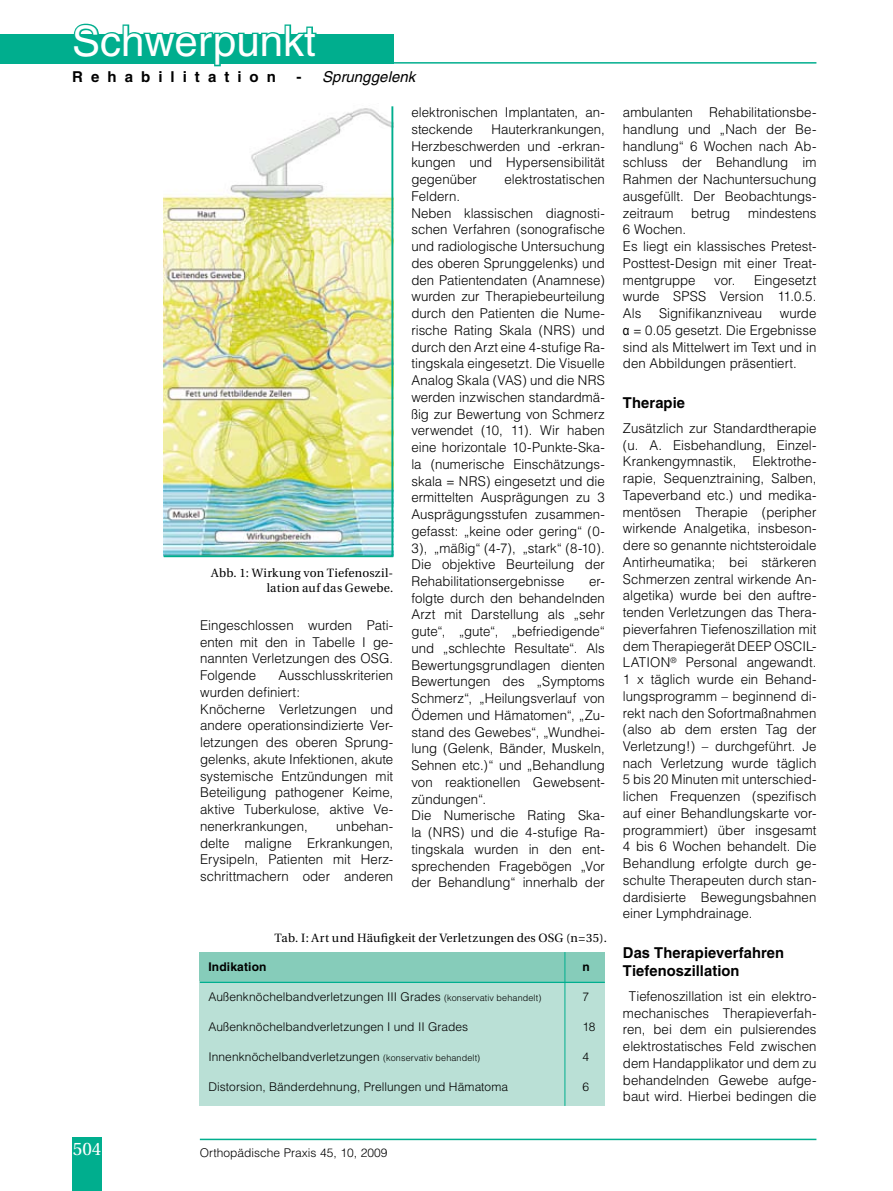
<style>
.page{position:relative;width:893px;height:1191px;background:#fff}
.page>*{position:absolute;margin:0;border:0;box-sizing:border-box;transform-origin:0 0}
.t1{font:42px "Helvetica";color:#fff}
.t2{font:18px "Utopia";color:#fff}
.t3{font:700 15px/18px "Helvetica";letter-spacing:.01em;color:#000}
.t4{font:700 15px "Helvetica";letter-spacing:.535em;color:#000}
.t5{font:italic 15px "Helvetica";letter-spacing:.005em;color:#000}
.t6{font:300 13.5px/16.8px "Helvetica";color:#000;text-align:justify}
.t7{font:300 12px "Helvetica";letter-spacing:.005em;color:#000}
.t8{font:12px/15px "Utopia";letter-spacing:.02em;color:#000;text-align:right}
.t9{font:700 12px "Helvetica";letter-spacing:.015em;color:#000}
.s1{font-size:9px}
.s2{font-family:"Arial Narrow";font-weight:400}
</style>
<div class="page">
<hr style="left:72px;top:62px;width:744px;height:2px;background:#00ae8e">
<div style="left:0;top:34px;width:393px;height:30px;background:#00ae8e"></div>
<hr style="left:200px;top:1138px;width:616px;height:2px;background:#00ae8e">
<div style="left:72px;top:1136px;width:30px;height:55px;background:#00ae8e"></div>
<svg style="left:73px;top:23px;width:244px;height:44px"></svg>
<img style="left:163px;top:106px;width:231px;height:452px">
<div style="left:200px;top:952px;width:405px;height:32px;background:#86ccba"></div>
<div style="left:200px;top:981px;width:405px;height:125px;background:#bae0d6"></div>
<hr style="left:200px;top:981px;width:405px;height:2px;background:#00ae8e">
<hr style="left:565px;top:952px;width:1px;height:154px;background:#00ae8e">
<h1 class="t1" style="left:72px;top:17px;width:245px">Schwerpunkt</h1>
<p class="t4" style="left:72px;top:67px;width:205px">Rehabilitation</p>
<p class="t3" style="left:296px;top:67px;width:6px">‑</p>
<p class="t5" style="left:322px;top:68px;width:95px">Sprunggelenk</p>
<p class="t8" style="left:211px;top:565px;width:184px">Abb. 1: Wirkung von Tiefenoszil&shy;lation auf das Gewebe.</p>
<p class="t6" style="left:200px;top:616px;width:195px">Eingeschlossen wurden Pati&shy;enten mit den in Tabelle I ge&shy;nannten Verletzungen des OSG.<br>Folgende</p>
<p class="t6" style="left:200px;top:667px;width:195px;text-align:left;text-indent:78px">Ausschlusskriterien wurden definiert:<br>Knöcherne Verletzungen und andere operationsindizierte Ver&shy;letzungen des oberen Sprung&shy;gelenks, akute Infektionen, akute systemische Entzündungen mit<br>Beteiligung pathogener Keime, aktive Tuberkulose, aktive Ve&shy;nenerkrankungen,</p>
<p class="t6" style="left:200px;top:817px;width:195px;text-indent:136px">unbehan&shy;delte maligne Erkrankungen, Erysipeln, Patienten mit Herz&shy;schrittmachern oder anderen</p>
<p class="t6" style="left:411px;top:104px;width:195px">elektronischen Implantaten, an&shy;steckende</p>
<p class="t6" style="left:411px;top:120px;width:195px;text-indent:80px">Hauterkrankungen, Herzbeschwerden und -erkran&shy;kungen und Hypersensibilität gegenüber</p>
<p class="t6" style="left:504px;top:171px;width:102px">elektrostatischen</p>
<p class="t6" style="left:411px;top:187px;width:195px;text-align:left">Feldern.<br>Neben klassischen diagnosti&shy;schen Verfahren (sonografische und radiologische Untersuchung des oberen Sprunggelenks) und den Patientendaten (Anamnese) wurden zur Therapiebeurteilung durch den Patienten die Nume&shy;rische Rating Skala (NRS) und durch den Arzt eine 4-stufige Ra&shy;tingskala eingesetzt. Die Visuelle<br>Analog Skala (VAS) und die NRS werden inzwischen standardmä&shy;ßig zur Bewertung von Schmerz verwendet (10, 11). Wir haben eine horizontale 10-Punkte-Ska&shy;la (numerische Einschätzungs&shy;skala = NRS) eingesetzt und die ermittelten Ausprägungen zu 3<br>Ausprägungsstufen zusammen&shy;gefasst: „keine oder gering“ (0-<br>3), „mäßig“ (4-7), „stark“ (8-10).<br>Die objektive Beurteilung der<br>Rehabilitationsergebnisse</p>
<p class="t6" style="left:411px;top:572px;width:195px;text-align:left;text-indent:178px">er&shy;folgte durch den behandelnden<br>Arzt mit Darstellung als „sehr gute“, „gute“, „befriedigende“ und „schlechte Resultate“. Als<br>Bewertungsgrundlagen dienten<br>Bewertungen des „Symptoms<br>Schmerz“, „Heilungsverlauf von<br>Ödemen und Hämatomen“, „Zu&shy;stand des Gewebes“, „Wundhei&shy;lung (Gelenk, Bänder, Muskeln,<br>Sehnen etc.)“ und „Behandlung von reaktionellen Gewebsent&shy;zündungen“.<br>Die Numerische Rating Ska&shy;la (NRS) und die 4-stufige Ra&shy;tingskala wurden in den ent&shy;sprechenden Fragebögen „Vor der Behandlung“ innerhalb der</p>
<p class="t8" style="left:275px;top:931px;width:334px">Tab. I: Art und Häufigkeit der Verletzungen des OSG (n=35).</p>
<p class="t9" style="left:208px;top:960px;width:60px">Indikation</p>
<p class="t9" style="left:583px;top:960px;width:9px">n</p>
<p class="t7" style="left:208px;top:989px;width:334px">Außenknöchelbandverletzungen III Grades <span class="s1">(konservativ behandelt)</span></p>
<p class="t7" style="left:583px;top:989px;width:8px">7</p>
<p class="t7" style="left:208px;top:1019px;width:261px">Außenknöchelbandverletzungen I und II Grades</p>
<p class="t7" style="left:583px;top:1019px;width:15px">18</p>
<p class="t7" style="left:208px;top:1049px;width:273px">Innenknöchelbandverletzungen <span class="s1">(konservativ behandelt)</span></p>
<p class="t7" style="left:583px;top:1049px;width:8px">4</p>
<p class="t7" style="left:208px;top:1079px;width:301px">Distorsion, Bänderdehnung, Prellungen und Hämatoma</p>
<p class="t7" style="left:583px;top:1079px;width:8px">6</p>
<h2 class="t2" style="left:73px;top:1139px;width:30px">504</h2>
<p class="t7" style="left:200px;top:1145px;width:189px">Orthopädische Praxis 45, 10, 2009</p>
<p class="t6" style="left:623px;top:104px;width:195px">ambulanten Rehabilitationsbe&shy;handlung und „Nach der Be&shy;handlung“ 6 Wochen nach Ab&shy;schluss der Behandlung im Rahmen der Nachuntersuchung ausgefüllt. Der Beobachtungs&shy;zeitraum</p>
<p class="t6" style="left:691px;top:204px;width:40px">betrug</p>
<p class="t6" style="left:748px;top:204px;width:70px">mindestens</p>
<p class="t6" style="left:623px;top:221px;width:195px;text-align:left">6 Wochen.<br>Es liegt ein klassisches Pretest-<br>Posttest-Design mit einer Treat&shy;mentgruppe</p>
<p class="t6" style="left:623px;top:271px;width:195px;text-indent:131px">Eingesetzt wurde SPSS Version 11.0.5.<br>Als</p>
<p class="t6" style="left:714px;top:271px;width:23px">vor.</p>
<p class="t6" style="left:659px;top:305px;width:105px">Signifikanzniveau</p>
<p class="t6" style="left:623px;top:305px;width:195px;text-indent:157px">wurde <span class="s2">α</span> = 0.05 gesetzt. Die Ergebnisse sind als Mittelwert im Text und in den Abbildungen präsentiert.</p>
<p class="t3" style="left:623px;top:393px;width:64px">Therapie</p>
<p class="t6" style="left:623px;top:419px;width:195px">Zusätzlich zur Standardtherapie (u. A. Eisbehandlung, Einzel-Krankengymnastik, Elektrothe&shy;rapie, Sequenztraining, Salben, Tapeverband etc.) und medika&shy;mentösen Therapie (peripher wirkende Analgetika, insbeson&shy;dere so genannte nicht-steroidale Antirheumatika; bei stärkeren Schmerzen zentral wirkende An&shy;algetika) wurde bei den auftre&shy;tenden Verletzungen das Thera&shy;pieverfahren Tiefenoszillation mit dem Therapiegerät DEEP OSCIL-LATION<sup>®</sup> Personal angewandt.<br>1 x täglich wurde ein Behand&shy;lungsprogramm – beginnend di&shy;rekt nach den Sofortmaßnahmen (also ab dem ersten Tag der Verletzung!) – durchgeführt. Je nach Verletzung wurde täglich 5 bis 20 Minuten mit unterschied&shy;lichen Frequenzen (spezifisch auf einer Behandlungskarte vor&shy;programmiert) über insgesamt 4 bis 6 Wochen behandelt. Die Behandlung erfolgte durch ge&shy;schulte Therapeuten durch stan&shy;dardisierte Bewegungsbahnen einer Lymphdrainage.</p>
<p class="t3" style="left:623px;top:943px;width:163px">Das Therapieverfahren<br>Tiefenoszillation</p>
<p class="t6" style="left:623px;top:987px;width:195px;text-align:center">Tiefenoszillation ist ein elektro&shy;mechanisches Therapieverfah&shy;ren, bei dem ein pulsierendes elektrostatisches Feld zwischen dem Handapplikator und dem zu behandelnden Gewebe aufge&shy;baut wird. Hierbei bedingen die</p>
</div>
